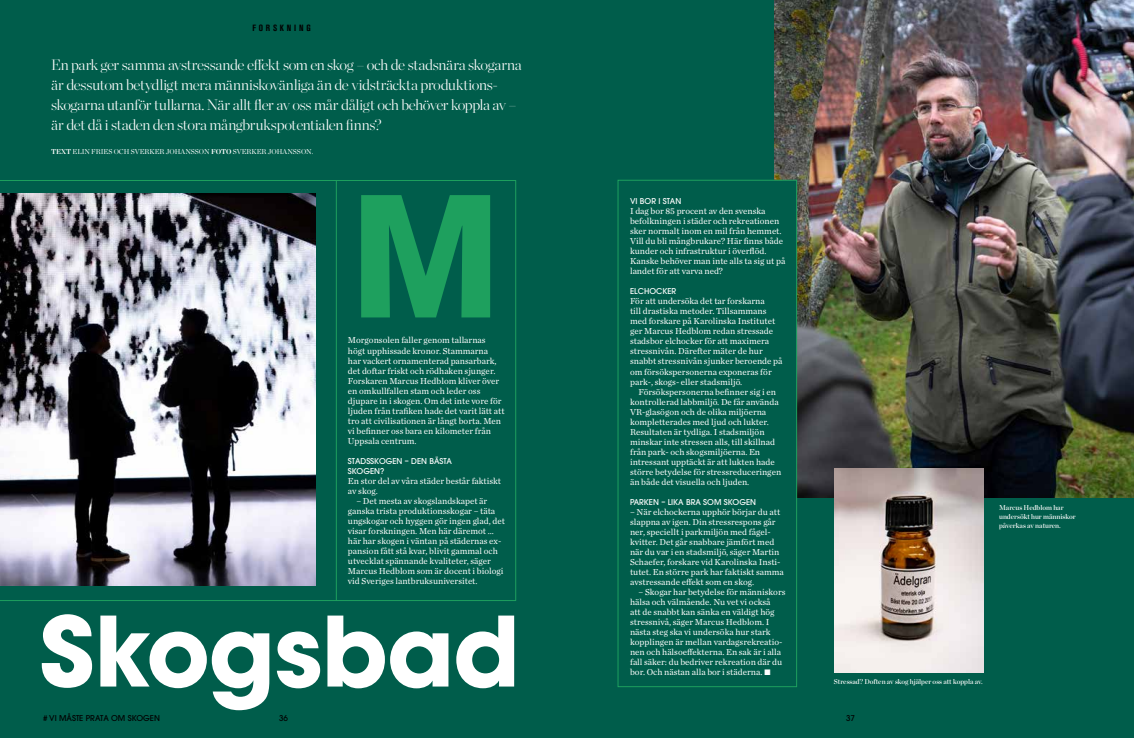
<style>
.page{position:relative;width:1134px;height:738px;background:#fff}
.page>*{position:absolute;margin:0;border:0;box-sizing:border-box;transform-origin:0 0}
.t1{font:700 165.1px "ITC Avant Garde Pro";color:#1ea05e}
.t2{font:700 95.8px "ITC Avant Garde Pro";letter-spacing:-.015em;color:#fff}
.t3{font:200 15px/20px "Chronicle Display";letter-spacing:-.025em;color:#fff}
.t4{font:9px/10px "Chronicle Text G1";color:#fff}
.t5{font:700 9px "Akzidenz Grot Con BQ";letter-spacing:.315em;color:#000}
.t6{font:500 8px/10px "ITC Avant Garde Pro";color:#fff}
.t7{font:500 8px "ITC Avant Garde Pro";color:#000}
.t8{font:7px/9px "Chronicle Display Semi";color:#fff}
.t9{font:7px "Chronicle Display";color:#fff}
.s1{font-weight:700}
</style>
<div class="page">
<div style="left:0;top:0;width:1134px;height:737px;background:#005d4b"></div>
<img style="left:774px;top:0;width:360px;height:497px">
<div style="left:618px;top:180px;width:179px;height:506px;background:#005d4b;border:1px solid #1ea05e"></div>
<img style="left:834px;top:468px;width:149px;height:204px">
<img style="left:0;top:193px;width:315px;height:392px">
<hr style="left:515px;top:180px;width:1px;height:420px;background:#1ea05e">
<hr style="left:336px;top:180px;width:1px;height:420px;background:#1ea05e">
<hr style="left:0;top:600px;width:516px;height:1px;background:#1ea05e">
<hr style="left:0;top:180px;width:516px;height:1px;background:#1ea05e">
<p class="t5" style="left:252px;top:23px;width:60px">FORSKNING</p>
<p class="t3" style="left:51px;top:54px;width:472px">En park ger samma avstressande effekt som en skog – och de stadsnära skogarna är dessutom betydligt mera människovänliga än de vidsträckta produktions&shy;skogarna utanför tullarna. När allt fler av oss mår dåligt och behöver koppla av – är det då i staden den stora mångbrukspotentialen finns?</p>
<p class="t9" style="left:51px;top:146px;width:264px"><span class="s1">TEXT</span> ELIN FRIES OCH SVERKER JOHANSSON <span class="s1">FOTO</span> SVERKER JOHANSSON.</p>
<h1 class="t1" style="left:350px;top:146px;width:153px">M</h1>
<p class="t4" style="left:348px;top:335px;width:158px">Morgonsolen faller genom tallarnas högt upphissade kronor. Stammarna<br>har vackert ornamenterad pansarbark, det doftar friskt och rödhaken sjunger.<br>Forskaren Marcus Hedblom kliver över en omkullfallen stam och leder oss djupare in i skogen. Om det inte vore för ljuden från trafiken hade det varit lätt att tro att civilisationen är långt borta. Men vi befinner oss bara en kilometer från Uppsala centrum.</p>
<p class="t6" style="left:348px;top:455px;width:106px">STADSSKOGEN – DEN BÄSTA<br>SKOGEN?</p>
<p class="t4" style="left:348px;top:475px;width:155px">En stor del av våra städer består faktiskt av skog.</p>
<p class="t4" style="left:348px;top:495px;width:158px;text-indent:9px">– Det mesta av skogslandskapet är ganska trista produktionsskogar – täta ungskogar och hyggen gör ingen glad, det visar forskningen. Men här däremot … här har skogen i väntan på städernas ex&shy;pansion fått stå kvar, blivit gammal och utvecklat spännande kvaliteter, säger Marcus Hedblom som är docent i biologi vid Sveriges lantbruksuniversitet.</p>
<h2 class="t2" style="left:39px;top:586px;width:482px">Skogsbad</h2>
<p class="t6" style="left:630px;top:196px;width:53px">VI BOR I STAN</p>
<p class="t4" style="left:630px;top:206px;width:157px">I dag bor 85 procent av den svenska befolkningen i städer och rekreationen sker normalt inom en mil från hemmet.<br>Vill du bli mångbrukare? Här finns både kunder och infrastruktur i överflöd.<br>Kanske behöver man inte alls ta sig ut på landet för att varva ned?</p>
<p class="t6" style="left:630px;top:286px;width:48px">ELCHOCKER</p>
<p class="t4" style="left:630px;top:296px;width:154px">För att undersöka det tar forskarna<br>till drastiska metoder. Tillsammans med forskare på Karolinska Institutet ger Marcus Hedblom redan stressade stadsbor elchocker för att maximera stressnivån. Därefter mäter de hur snabbt stressnivån sjunker beroende på om försökspersonerna exponeras för park-, skogs- eller stadsmiljö.</p>
<p class="t4" style="left:630px;top:386px;width:153px;text-indent:9px">Försökspersonerna befinner sig i en kontrollerad labbmiljö. De får använda VR-glasögon och de olika miljöerna kompletterades med ljud och lukter.<br>Resultaten är tydliga. I stadsmiljön minskar inte stressen alls, till skillnad från park- och skogsmiljöerna. En intressant upptäckt är att lukten hade större betydelse för stressreduceringen än både det visuella och ljuden.</p>
<p class="t6" style="left:630px;top:496px;width:127px">PARKEN – LIKA BRA SOM SKOGEN</p>
<p class="t4" style="left:630px;top:506px;width:155px">– När elchockerna upphör börjar du att slappna av igen. Din stressrespons går ner, speciellt i parkmiljön med fågel&shy;kvitter. Det går snabbare jämfört med när du var i en stadsmiljö, säger Martin Schaefer, forskare vid Karolinska Insti&shy;tutet. En större park har faktiskt samma avstressande effekt som en skog.</p>
<p class="t4" style="left:630px;top:586px;width:157px;text-indent:9px">– Skogar har betydelse för människors hälsa och välmående. Nu vet vi också<br>att de snabbt kan sänka en väldigt hög stressnivå, säger Marcus Hedblom. I nästa steg ska vi undersöka hur stark kopplingen är mellan vardagsrekreatio&shy;nen och hälsoeffekterna. En sak är i alla fall säker: du bedriver rekreation där du bor. Och nästan alla bor i städerna. •</p>
<p class="t8" style="left:834px;top:676px;width:150px">Stressad? Doften av skog hjälper oss att koppla av.</p>
<p class="t7" style="left:43px;top:712px;width:118px"># VI MÅSTE PRATA OM SKOGEN</p>
<p class="t7" style="left:279px;top:712px;width:10px">36</p>
<p class="t7" style="left:846px;top:712px;width:10px">37</p>
<p class="t8" style="left:999px;top:502px;width:78px">Marcus Hedblom har undersökt hur människor påverkas av naturen.</p>
</div>
